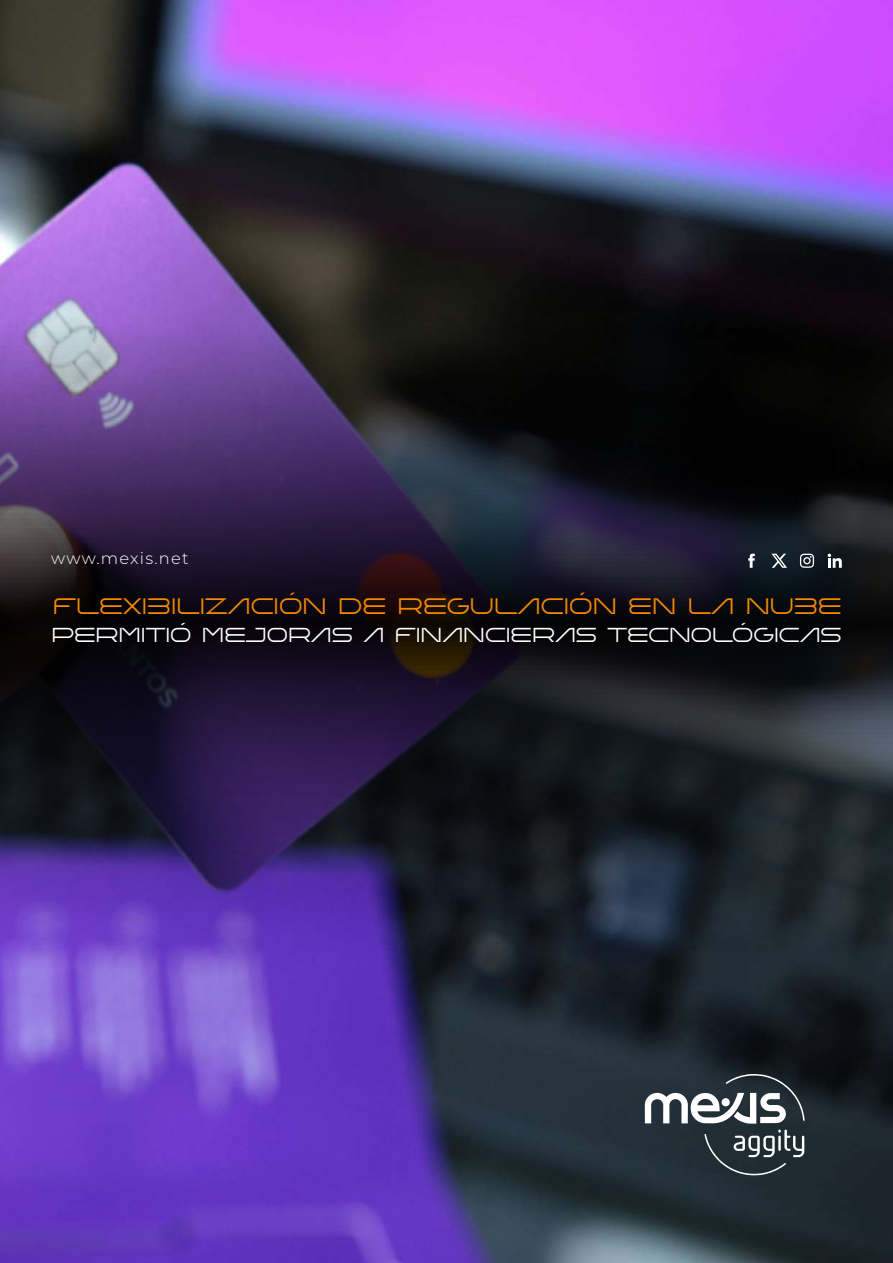
<style>
.page{position:relative;width:893px;height:1263px;background:#fff}
.page>*{position:absolute;margin:0;border:0;box-sizing:border-box;transform-origin:0 0}
.t1{font:22.5px "Arubi";color:#f58900}
.t2{font:20.25px "Arubi";color:#fff}
.t3{font:600 18px "Montserrat";color:#f58900}
.t4{font:300 16.35px "Montserrat";letter-spacing:.075em;color:#fff}
.t5{font:600 16.35px "Montserrat";color:#fff}
</style>
<div class="page">
<img style="left:0;top:0;width:893px;height:1263px">
<svg style="left:704px;top:1129px;width:100px;height:47px;background:#404b50"></svg>
<svg style="left:645px;top:1074px;width:160px;height:49px"></svg>
<svg style="left:748px;top:554px;width:7px;height:14px"></svg>
<svg style="left:771px;top:554px;width:16px;height:14px"></svg>
<svg style="left:828px;top:554px;width:14px;height:14px"></svg>
<svg style="left:800px;top:554px;width:14px;height:14px"></svg>
<p class="t4" style="left:51px;top:547px;width:139px">www.mexis.net</p>
<p class="t3" style="left:286px;top:587px;width:12px">´</p>
<p class="t3" style="left:576px;top:587px;width:12px">´</p>
<p class="t1" style="left:53px;top:597px;width:790px">FLEXIBILIZACION DE REGULACION EN LA NUBE</p>
<p class="t5" style="left:177px;top:618px;width:11px">´</p>
<p class="t5" style="left:738px;top:618px;width:11px">´</p>
<p class="t2" style="left:51px;top:626px;width:792px">PERMITIO MEJORAS A FINANCIERAS TECNOLOGICAS</p>
</div>
